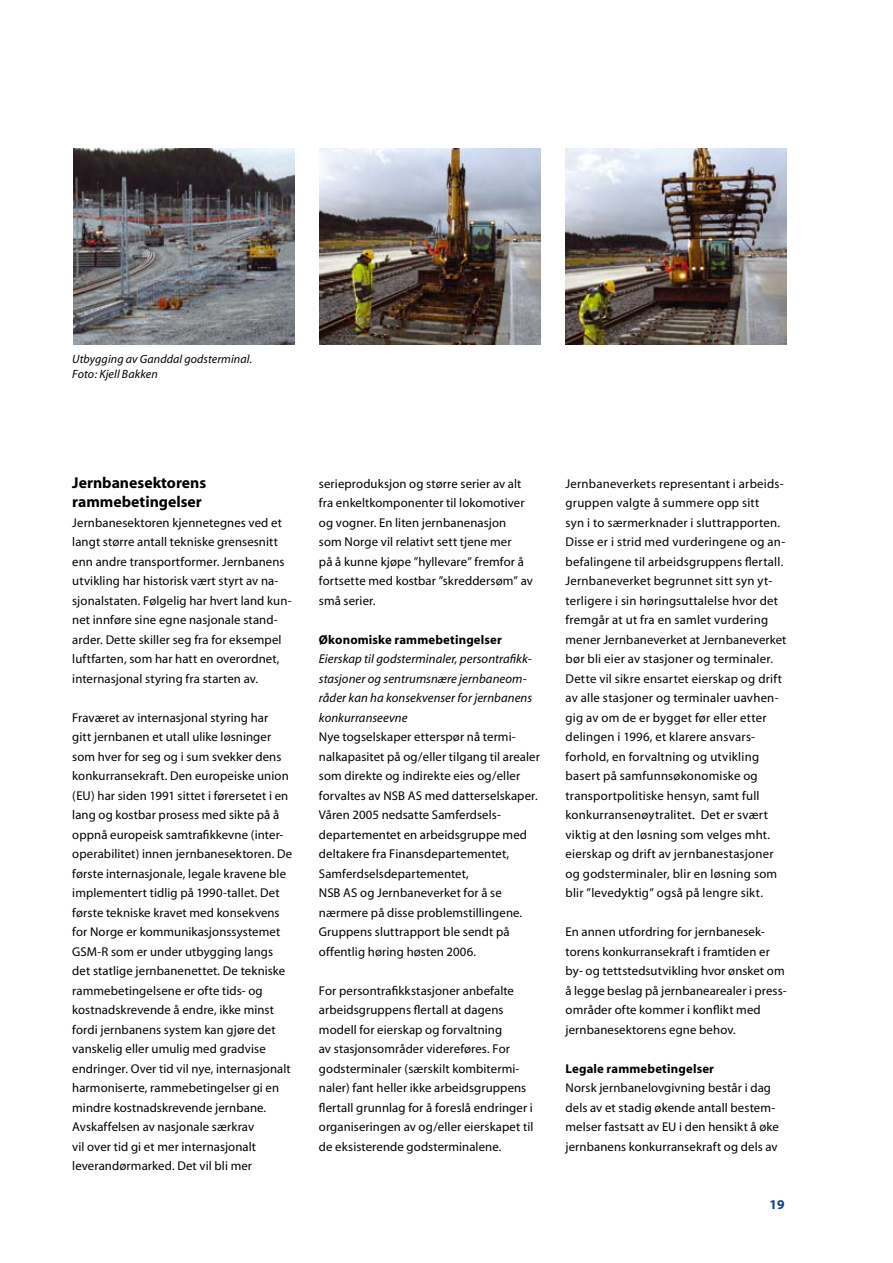
<style>
.page{position:relative;width:893px;height:1263px;background:#fff}
.page>*{position:absolute;margin:0;border:0;box-sizing:border-box;transform-origin:0 0}
.t1{font:700 15.75px/19.5px "Myriad";color:#000}
.t2{font:700 13.5px "Myriad";color:#0e4096}
.t3{font:12.75px/19.5px "Myriad";letter-spacing:.01em;color:#000}
.t4{font:italic 12.75px/19.5px "Myriad";letter-spacing:.005em;color:#000}
.t5{font:700 12.75px "Myriad";letter-spacing:.01em;color:#000}
.t6{font:italic 12px/15px "Myriad";letter-spacing:.01em;color:#000}
</style>
<div class="page">
<img style="left:320px;top:149px;width:220px;height:195px">
<img style="left:73px;top:149px;width:221px;height:195px">
<img style="left:566px;top:149px;width:221px;height:195px">
<p class="t6" style="left:72px;top:352px;width:181px">Utbygging av Ganddal godsterminal.<br>Foto: Kjell Bakken</p>
<p class="t1" style="left:72px;top:473px;width:135px">Jernbanesektorens rammebetingelser</p>
<p class="t3" style="left:72px;top:513px;width:221px">Jernbanesektoren kjennetegnes ved et langt større antall tekniske grensesnitt enn andre transportformer. Jernbanens utvikling har historisk vært styrt av na&shy;sjonalstaten. Følgelig har hvert land kun&shy;net innføre sine egne nasjonale stand&shy;arder. Dette skiller seg fra for eksempel luftfarten, som har hatt en overordnet, internasjonal styring fra starten av.</p>
<p class="t3" style="left:72px;top:708px;width:221px">Fraværet av internasjonal styring har<br>gitt jernbanen et utall ulike løsninger som hver for seg og i sum svekker dens konkurransekraft. Den europeiske union (EU) har siden 1991 sittet i førersetet i en lang og kostbar prosess med sikte på å oppnå europeisk samtrafikkevne (inter&shy;operabilitet) innen jernbanesektoren. De første internasjonale, legale kravene ble implementert tidlig på 1990-tallet. Det første tekniske kravet med konsekvens for Norge er kommunikasjonssystemet GSM-R som er under utbygging langs det statlige jernbane-nettet. De tekniske rammebetingelsene er ofte tids- og kostnadskrevende å endre, ikke minst fordi jernbanens system kan gjøre det vanskelig eller umulig med gradvise endringer. Over tid vil nye, interna-sjonalt harmoniserte, rammebetingel-ser gi en mindre kostnadskrevende jernbane.<br>Avskaffelsen av nasjonale særkrav<br>vil over tid gi et mer interna-sjonalt leverandørmarked. Det vil bli mer</p>
<p class="t3" style="left:319px;top:474px;width:215px">serieproduksjon og større serier av alt fra enkeltkomponenter til lokomotiver og vogner. En liten jernbanenasjon<br>som Norge vil relativt sett tjene mer<br>på å kunne kjøpe ”hyllevare” fremfor å fortsette med kostbar ”skreddersøm” av små serier.</p>
<p class="t5" style="left:319px;top:633px;width:185px">Økonomiske rammebetingelser</p>
<p class="t4" style="left:319px;top:650px;width:215px">Eierskap til godsterminaler, persontrafikk&shy;stasjoner og sentrumsnære jernbaneom&shy;råder kan ha konsekvenser for jernbanens konkurranseevne</p>
<p class="t3" style="left:319px;top:728px;width:222px">Nye togselskaper etterspør nå termi&shy;nalkapasitet på og/eller tilgang til arealer som direkte og indirekte eies og/eller forvaltes av NSB AS med datterselskaper.<br>Våren 2005 nedsatte Samferdsels&shy;departementet en arbeidsgruppe med deltakere fra Finansdeparte-mentet, Samferdselsdepartementet,<br>NSB AS og Jernbaneverket for å se nærmere på disse problemstillingene.<br>Gruppens sluttrapport ble sendt på offentlig høring høsten 2006.</p>
<p class="t3" style="left:319px;top:981px;width:216px">For persontrafikkstasjoner anbefalte arbeidsgruppens flertall at dagens mo-dell for eierskap og forvaltning<br>av stasjons-områder videreføres. For godsterminaler (særskilt kombitermi&shy;naler) fant heller ikke arbeidsgruppens flertall grunnlag for å foreslå endringer i organiseringen av og/eller eierskapet til de eksisterende godsterminalene.</p>
<p class="t3" style="left:566px;top:474px;width:222px">Jernbaneverkets representant i arbeids&shy;gruppen valgte å summere opp sitt<br>syn i to særmerknader i sluttrapporten.<br>Disse er i strid med vurderingene og an&shy;befalingene til arbeidsgruppens flertall.<br>Jernbaneverket begrunnet sitt syn yt&shy;terligere i sin høringsuttalelse hvor det fremgår at ut fra en samlet vurdering mener Jernbaneverket at Jernbaneverket bør bli eier av stasjoner og terminaler.<br>Dette vil sikre ensartet eierskap og drift av alle sta-sjoner og terminaler uavhen&shy;gig av om de er bygget før eller etter delingen i 1996, et klarere ansvars&shy;forhold, en forvaltning og utvikling basert på samfunnsøkonomiske og transportpolitiske hensyn, samt full konkurransenøytralitet. Det er svært viktig at den løsning som velges mht. eierskap og drift av jernbanestasjoner og godsterminaler, blir en løsning som blir ”levedyktig” også på lengre sikt.</p>
<p class="t3" style="left:566px;top:923px;width:222px">En annen utfordring for jernbanesek&shy;torens konkurransekraft i framtiden er by- og tettstedsutvikling hvor ønsket om å legge beslag på jernbanearealer i press&shy;områder ofte kommer i konflikt med jernbanesektorens egne behov.</p>
<p class="t5" style="left:566px;top:1062px;width:150px">Legale rammebetingelser</p>
<p class="t3" style="left:566px;top:1079px;width:215px">Norsk jernbanelovgivning består i dag dels av et stadig økende antall bestem&shy;melser fastsatt av EU i den hensikt å øke jernbanens konkurransekraft og dels av</p>
<p class="t2" style="left:770px;top:1198px;width:16px">1 9</p>
</div>
